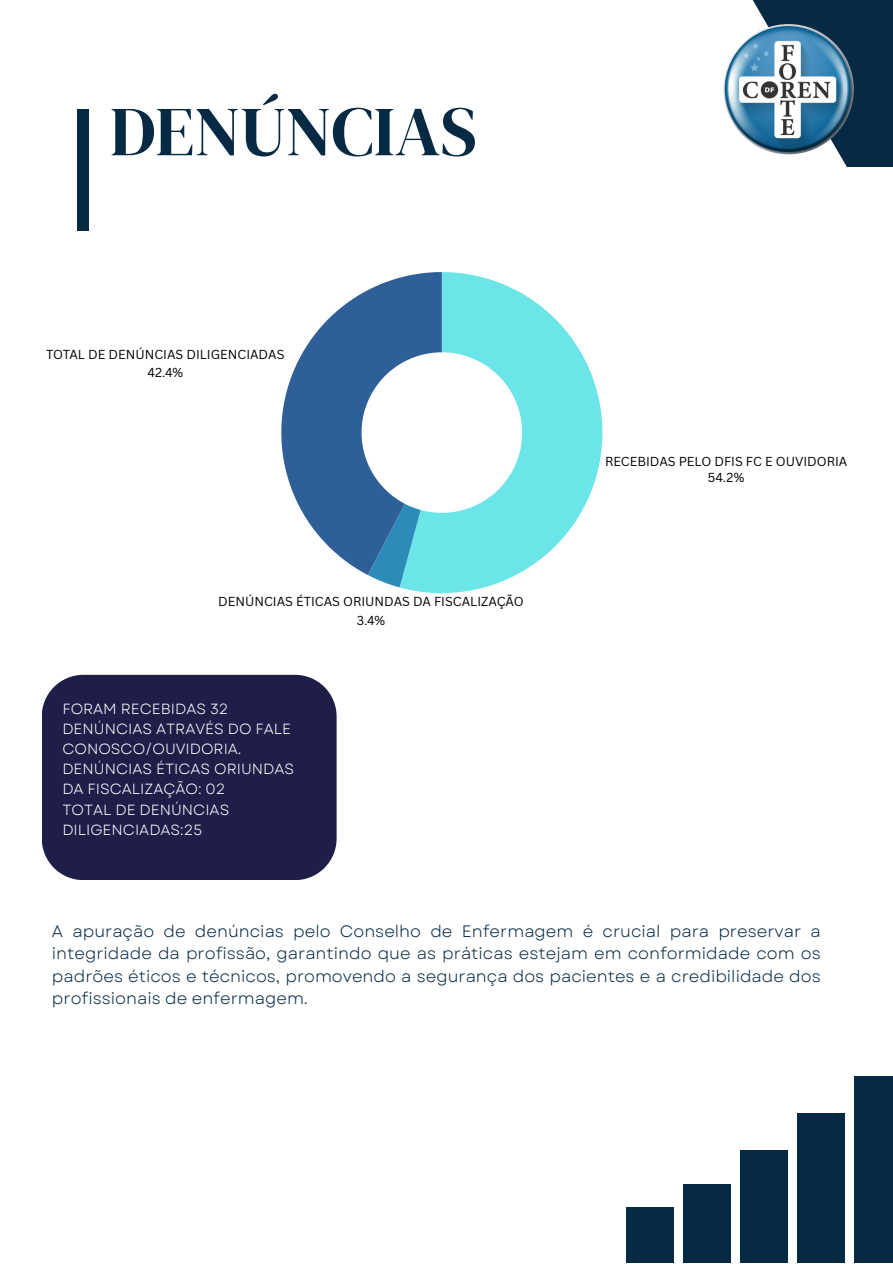
<style>
.page{position:relative;width:893px;height:1264px;background:#fff}
.page>*{position:absolute;margin:0;border:0;box-sizing:border-box;transform-origin:0 0}
.t1{font:70.05px "DM Serif Display";color:#072a44}
.t2{font:16.5px/22.5px "Garet";color:#072a44;text-align:justify}
.t3{font:14.7px/20.2px "Garet";color:#fff}
.t4{font:12.6px "Canva Sans";color:#000}
</style>
<div class="page">
<svg style="left:399px;top:272px;width:203px;height:321px;fill:#6ce5e8"></svg>
<svg style="left:368px;top:575px;width:52px;height:12px"></svg>
<svg style="left:281px;top:272px;width:161px;height:303px;fill:#2f5f98"></svg>
<div style="left:77px;top:109px;width:12px;height:121px;background:#072a44"></div>
<div style="left:800px;top:0;width:92px;height:113px;background:#072a44"></div>
<svg style="left:819px;top:73px;width:73px;height:94px"></svg>
<svg style="left:752px;top:0;width:68px;height:32px;fill:#072a44"></svg>
<div style="left:682px;top:1184px;width:48px;height:78px;background:#072a44"></div>
<div style="left:625px;top:1207px;width:48px;height:55px;background:#072a44"></div>
<div style="left:739px;top:1150px;width:48px;height:112px;background:#072a44"></div>
<div style="left:796px;top:1113px;width:48px;height:149px;background:#072a44"></div>
<div style="left:853px;top:1076px;width:39px;height:186px;background:#072a44"></div>
<img style="left:723px;top:24px;width:130px;height:130px;border-radius:50%">
<div style="left:42px;top:674px;width:294px;height:206px;background:#1e1e49"></div>
<p class="t1" style="left:110px;top:83px;width:368px">DENÚNCIAS</p>
<p class="t4" style="left:46px;top:346px;width:240px">TOTAL DE DENÚNCIAS DILIGENCIADAS</p>
<p class="t4" style="left:147px;top:363px;width:37px">42.4%</p>
<p class="t4" style="left:218px;top:593px;width:307px">DENÚNCIAS ÉTICAS ORIUNDAS DA FISCALIZAÇÃO</p>
<p class="t4" style="left:357px;top:612px;width:30px">3.4%</p>
<p class="t3" style="left:62px;top:698px;width:230px">FORAM RECEBIDAS 32<br>DENÚNCIAS ATRAVÉS DO FALE<br>CONOSCO/OUVIDORIA.</p>
<p class="t3" style="left:62px;top:759px;width:233px">DENÚNCIAS ÉTICAS ORIUNDAS<br>DA FISCALIZAÇÃO: 02</p>
<p class="t3" style="left:62px;top:799px;width:168px">TOTAL DE DENÚNCIAS<br>DILIGENCIADAS:25</p>
<p class="t4" style="left:605px;top:452px;width:244px">RECEBIDAS PELO DFIS FC E OUVIDORIA</p>
<p class="t4" style="left:708px;top:469px;width:38px">54.2%</p>
<p class="t2" style="left:52px;top:920px;width:770px">A apuração de denúncias pelo Conselho de Enfermagem é crucial para preservar a integridade da profissão, garantindo que as práticas estejam em conformidade com os padrões éticos e técnicos, promovendo a segurança dos pacientes e a credibilidade dos profissionais de enfermagem.</p>
</div>
